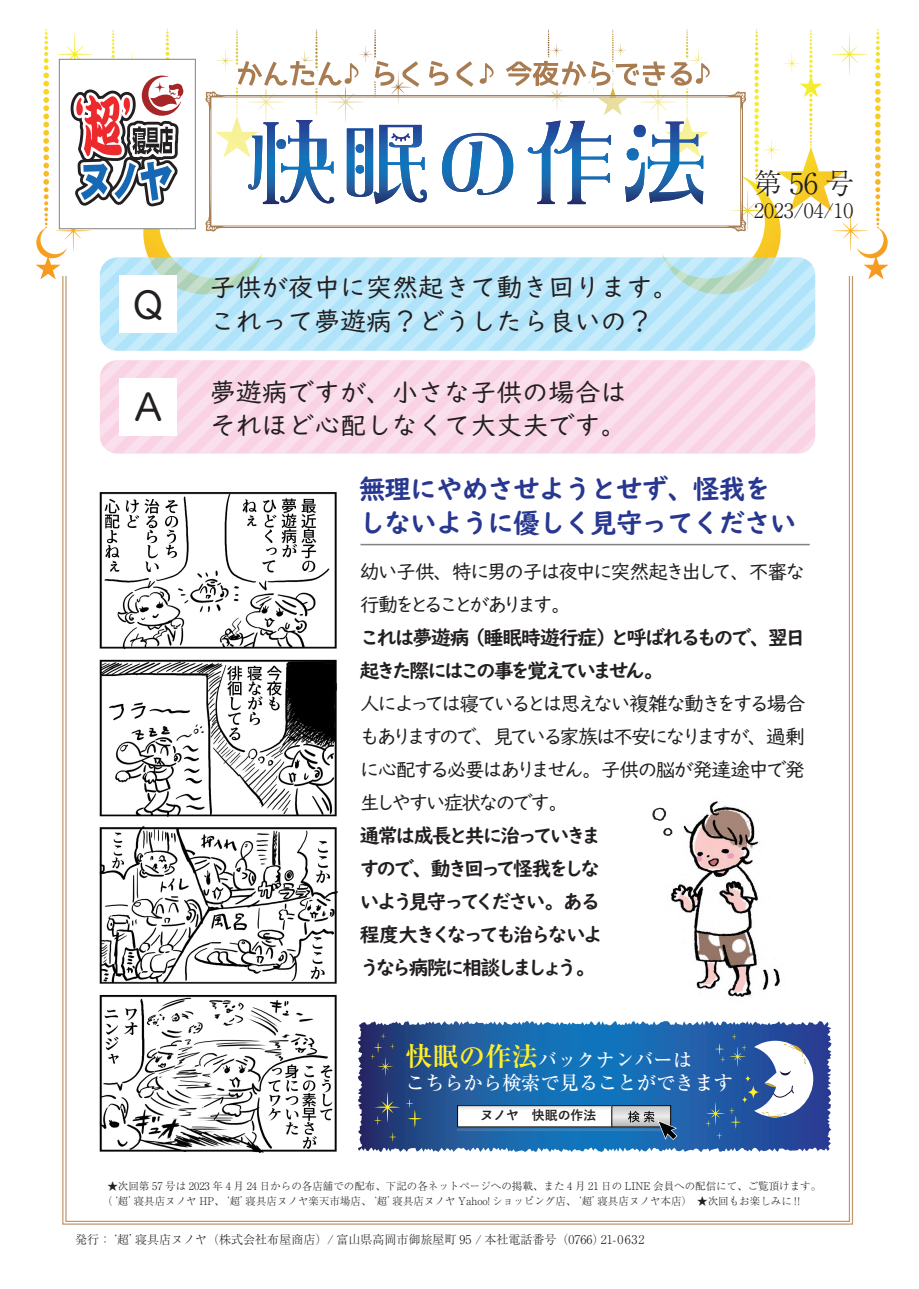
<style>
.page{position:relative;width:919px;height:1289px;background:#fff}
.page>*{position:absolute;margin:0;border:0;box-sizing:border-box;transform-origin:0 0}
.t1{font:40.35px "UD Digi Kyokasho NP R";color:#231f20}
.t2{font:300 28.65px "Ryumin Pro";color:#231f20}
.t3{font:27px/34.2px "UD Digi Kyokasho NP B";letter-spacing:-.05em;color:#283890}
.t4{font:26.1px/33.3px "UD Digi Kyokasho NP R";color:#231f20}
.t5{font:19.95px/33px "UD Digi Kyokasho NP R";letter-spacing:-.12em;color:#231f20}
.t6{font:19.95px/33px "UD Digi Kyokasho NP B";letter-spacing:-.135em;color:#231f20}
.t7{font:300 19.95px "Ryumin Pro";color:#231f20}
.t8{font:500 19.2px/23.5px "Ryumin Pro";color:#fff}
.t9{font:700 12.9px "Yu Gothic";color:#231f20}
.t10{font:300 12px "Ryumin Pro";color:#231f20}
.t11{font:300 10.5px/15px "Ryumin Pro";color:#231f20}
.s1{font-weight:700;font-size:26.4px;color:#ffee29}
</style>
<div class="page">
<img style="left:99px;top:492px;width:239px;height:661px">
<hr style="left:360px;top:544px;width:449px;height:1px;background:#808285">
<svg style="left:45px;top:29px;width:834px;height:293px"></svg>
<svg style="left:100px;top:257px;width:715px;height:94px;background:#bae6f6"></svg>
<div style="left:119px;top:275px;width:58px;height:58px;background:#fff"></div>
<div style="left:100px;top:360px;width:715px;height:93px;background:#fadbe9;border-radius:17px"></div>
<div style="left:119px;top:378px;width:58px;height:57px;background:#fff"></div>
<img style="left:665px;top:801px;width:115px;height:196px">
<svg style="left:663px;top:827px;width:9px;height:8px"></svg>
<svg style="left:652px;top:807px;width:14px;height:14px"></svg>
<svg style="left:358px;top:1021px;width:471px;height:131px;background:#2a67a9"></svg>
<div style="left:457px;top:1105px;width:155px;height:22px;background:#fff"></div>
<svg style="left:613px;top:1107px;width:56px;height:18px"></svg>
<div style="left:611px;top:1105px;width:60px;height:22px;border:1px solid #030303"></div>
<svg style="left:458px;top:1105px;width:153px;height:4px"></svg>
<svg style="left:457px;top:1126px;width:171px;height:4px"></svg>
<svg style="left:628px;top:1110px;width:49px;height:30px"></svg>
<svg style="left:374px;top:1091px;width:48px;height:50px;background:#2c4574"></svg>
<svg style="left:370px;top:1033px;width:25px;height:43px"></svg>
<svg style="left:705px;top:1033px;width:108px;height:106px"></svg>
<h1 class="t1" style="left:133px;top:281px;width:33px">Q</h1>
<h1 class="t1" style="left:134px;top:384px;width:30px">A</h1>
<h3 class="t4" style="left:210px;top:271px;width:470px">子供が夜中に突然起きて動き回ります。これって夢遊病？どうしたら良いの？</h3>
<h3 class="t4" style="left:210px;top:375px;width:418px">夢遊病ですが、小さな子供の場合はそれほど心配しなくて大丈夫です。</h3>
<h2 class="t2" style="left:753px;top:161px;width:102px">第56号</h2>
<h3 class="t7" style="left:754px;top:195px;width:101px">2023/04/10</h3>
<h3 class="t3" style="left:359px;top:471px;width:439px">無理にやめさせようとせず、怪我をしないように優しく見守ってください</h3>
<h3 class="t5" style="left:360px;top:555px;width:447px">幼い子供、特に男の子は夜中に突然起き出して、不審な行動をとることがあります。</h3>
<h3 class="t6" style="left:360px;top:621px;width:447px">これは夢遊病（睡眠時遊行症）と呼ばれるもので、翌日起きた際にはこの事を覚えていません。</h3>
<h3 class="t5" style="left:360px;top:687px;width:447px;text-align:justify">人によっては寝ているとは思えない複雑な動きをする場合もありますので、見ている家族は不安になりますが、過剰に心配する必要はありません。子供の脳が発達途中で発生しやすい症状なのです。</h3>
<h3 class="t6" style="left:360px;top:819px;width:245px">通常は成長と共に治っていきますので、動き回って怪我をしないよう見守ってください。ある程度大きくなっても治らないようなら病院に相談しましょう。</h3>
<h3 class="t8" style="left:406px;top:1046px;width:329px"><span class="s1">快眠の作法</span>バックナンバーは<br>こちらから検索で見ることができます</h3>
<p class="t9" style="left:480px;top:1108px;width:117px">ヌノヤ　快眠の作法</p>
<p class="t11" style="left:102px;top:1177px;width:720px;text-indent:5px">★次回第 57 号は 2023 年 4 月 24 日からの各店舗での配布、下記の各ネットページへの掲載、また 4 月 21 日の LINE 会員への配信にて、ご覧頂けます。（‘超’寝具店ヌノヤ HP、‘超’寝具店ヌノヤ楽天市場店、‘超’寝具店ヌノヤ Yahoo! ショッピング店、‘超’寝具店ヌノヤ本店）　★次回もお楽しみに ! !</p>
<p class="t10" style="left:75px;top:1230px;width:570px">発行：‘超’寝具店ヌノヤ（株式会社布屋商店）/ 富山県高岡市御旅屋町 95 / 本社電話番号（0766）21-0632</p>
</div>
